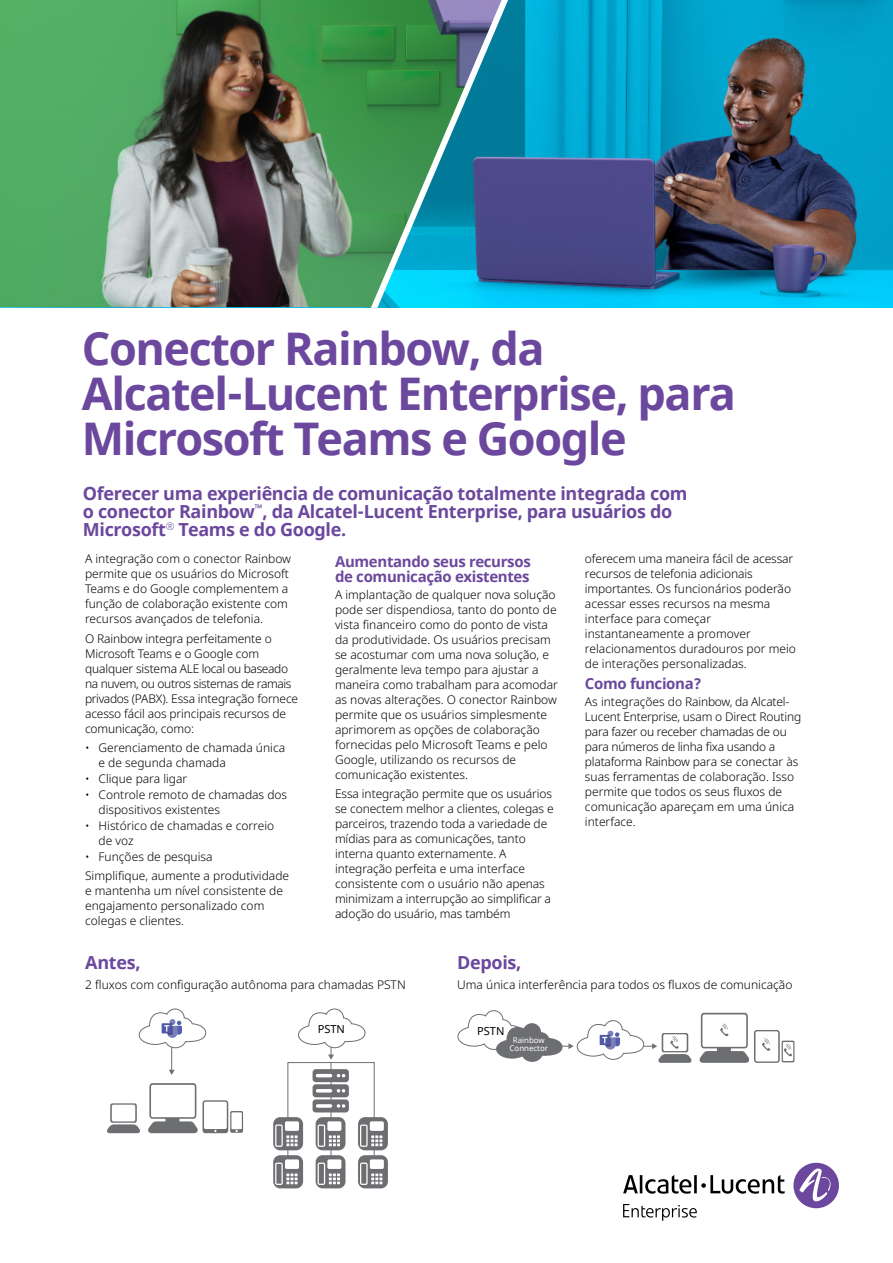
<style>
.page{position:relative;width:893px;height:1263px;background:#fff}
.page>*{position:absolute;margin:0;border:0;box-sizing:border-box;transform-origin:0 0}
.t1{font:700 45px/45px "Noto Sans";letter-spacing:-.03em;color:#6b489d}
.t2{font:700 18px/18px "Noto Sans";letter-spacing:-.02em;color:#6b489d}
.t3{font:700 15px/15px "Noto Sans";letter-spacing:-.02em;color:#6b489d}
.t4{font:300 12px/15px "Noto Sans";color:#000}
.t5{font:10.95px "Noto Sans";color:#000}
.t6{font:7.8px/7.8px "Noto Sans";color:#fff;text-align:center}
</style>
<div class="page">
<div style="left:793px;top:1163px;width:46px;height:45px;background:#6b489d;border-radius:50%"></div>
<svg style="left:799px;top:1168px;width:34px;height:34px"></svg>
<svg style="left:623px;top:1175px;width:162px;height:19px"></svg>
<svg style="left:623px;top:1204px;width:74px;height:17px"></svg>
<img style="left:527px;top:0;width:366px;height:307px">
<img style="left:0;top:0;width:361px;height:307px">
<svg style="left:361px;top:0;width:166px;height:308px;background:#318c87"></svg>
<svg style="left:148px;top:1083px;width:50px;height:50px"></svg>
<svg style="left:202px;top:1100px;width:26px;height:33px"></svg>
<svg style="left:230px;top:1111px;width:13px;height:22px"></svg>
<div style="left:231px;top:1112px;width:11px;height:17px;background:#fff"></div>
<div style="left:151px;top:1085px;width:44px;height:32px;background:#fff;border-radius:2px"></div>
<svg style="left:107px;top:1124px;width:33px;height:9px"></svg>
<svg style="left:110px;top:1103px;width:27px;height:20px"></svg>
<div style="left:112px;top:1105px;width:23px;height:16px;background:#fff;border-radius:2px"></div>
<div style="left:204px;top:1102px;width:23px;height:27px;background:#fff;border-radius:2px"></div>
<hr style="left:331px;top:1062px;width:1px;height:95px;background:#6d6e71">
<svg style="left:298px;top:1008px;width:68px;height:52px"></svg>
<svg style="left:138px;top:1008px;width:68px;height:67px"></svg>
<div style="left:287px;top:1062px;width:88px;height:95px;border:1px solid #6d6e71"></div>
<div style="left:273px;top:1155px;width:30px;height:33px;background:#6d6e71;border-radius:7px"></div>
<svg style="left:275px;top:1162px;width:23px;height:23px"></svg>
<div style="left:285px;top:1159px;width:14px;height:10px;background:#fff;border-radius:2px"></div>
<div style="left:316px;top:1155px;width:29px;height:33px;background:#6d6e71;border-radius:7px"></div>
<svg style="left:318px;top:1162px;width:22px;height:23px"></svg>
<div style="left:327px;top:1159px;width:14px;height:10px;background:#fff;border-radius:2px"></div>
<div style="left:358px;top:1155px;width:30px;height:33px;background:#6d6e71;border-radius:7px"></div>
<svg style="left:360px;top:1162px;width:22px;height:23px"></svg>
<div style="left:370px;top:1159px;width:14px;height:10px;background:#fff;border-radius:2px"></div>
<div style="left:273px;top:1117px;width:30px;height:33px;background:#6d6e71;border-radius:7px"></div>
<svg style="left:275px;top:1124px;width:23px;height:23px"></svg>
<div style="left:285px;top:1121px;width:14px;height:10px;background:#fff;border-radius:2px"></div>
<div style="left:316px;top:1117px;width:29px;height:33px;background:#6d6e71;border-radius:7px"></div>
<svg style="left:318px;top:1124px;width:22px;height:23px"></svg>
<div style="left:327px;top:1121px;width:14px;height:10px;background:#fff;border-radius:2px"></div>
<div style="left:358px;top:1117px;width:30px;height:33px;background:#6d6e71;border-radius:7px"></div>
<svg style="left:360px;top:1124px;width:22px;height:23px"></svg>
<div style="left:370px;top:1121px;width:14px;height:10px;background:#fff;border-radius:2px"></div>
<div style="left:313px;top:1069px;width:36px;height:13px;background:#6d6e71;border-radius:3px"></div>
<svg style="left:337px;top:1074px;width:8px;height:3px"></svg>
<hr style="left:316px;top:1074px;width:16px;height:3px;background:#fff;border-radius:2px">
<div style="left:313px;top:1084px;width:36px;height:13px;background:#6d6e71;border-radius:3px"></div>
<svg style="left:337px;top:1089px;width:8px;height:3px"></svg>
<hr style="left:316px;top:1089px;width:16px;height:3px;background:#fff;border-radius:2px">
<div style="left:313px;top:1099px;width:36px;height:13px;background:#6d6e71;border-radius:3px"></div>
<svg style="left:337px;top:1104px;width:8px;height:4px"></svg>
<svg style="left:316px;top:1104px;width:16px;height:4px"></svg>
<svg style="left:754px;top:1030px;width:26px;height:33px"></svg>
<svg style="left:782px;top:1041px;width:12px;height:21px"></svg>
<div style="left:783px;top:1042px;width:10px;height:19px;background:#fff"></div>
<div style="left:755px;top:1031px;width:23px;height:30px;background:#fff;border-radius:2px"></div>
<svg style="left:457px;top:1010px;width:235px;height:53px"></svg>
<svg style="left:699px;top:1013px;width:50px;height:50px"></svg>
<svg style="left:762px;top:1038px;width:8px;height:13px"></svg>
<svg style="left:784px;top:1044px;width:8px;height:13px"></svg>
<h1 class="t1" style="left:82px;top:328px;width:656px">Conector Rainbow, da<br>Alcatel-Lucent Enterprise, para<br>Microsoft Teams e Google</h1>
<h2 class="t2" style="left:83px;top:484px;width:606px">Oferecer uma experiência de comunicação totalmente integrada com o conector Rainbow<sup>™</sup>, da Alcatel-Lucent Enterprise, para usuários do<br>Microsoft<sup>®</sup> Teams e do Google.</h2>
<p class="t4" style="left:85px;top:552px;width:208px">A integração com o conector Rainbow permite que os usuários do Microsoft Teams e do Google complementem a função de colaboração existente com recursos avançados de telefonia.</p>
<p class="t4" style="left:85px;top:631px;width:215px">O Rainbow integra perfeitamente o Microsoft Teams e o Google com qualquer sistema ALE local ou baseado na nuvem, ou outros sistemas de ramais privados (PABX). Essa integração fornece acesso fácil aos principais recursos de comunicação, como:</p>
<p class="t4" style="left:99px;top:740px;width:188px;text-indent:-14px">• Gerenciamento de chamada única e de segunda chamada</p>
<p class="t4" style="left:85px;top:771px;width:104px">• Clique para ligar</p>
<p class="t4" style="left:99px;top:787px;width:190px;text-indent:-14px">• Controle remoto de chamadas dos dispositivos existentes</p>
<p class="t4" style="left:99px;top:818px;width:177px;text-indent:-14px">• Histórico de chamadas e correio de voz</p>
<p class="t4" style="left:85px;top:847px;width:206px;line-height:19.2px">• Funções de pesquisa<br>Simplifique, aumente a produtividade</p>
<p class="t4" style="left:85px;top:884px;width:199px">e mantenha um nível consistente de engajamento personalizado com colegas e clientes.</p>
<p class="t3" style="left:335px;top:554px;width:197px">Aumentando seus recursos de comunicação existentes</p>
<p class="t4" style="left:335px;top:587px;width:224px">A implantação de qualquer nova solução pode ser dispendiosa, tanto do ponto de vista financeiro como do ponto de vista da produtividade. Os usuários precisam se acostumar com uma nova solução, e geralmente leva tempo para ajustar a maneira como trabalham para acomodar as novas alterações. O conector Rainbow permite que os usuários simplesmente aprimorem as opções de colaboração fornecidas pelo Microsoft Teams e pelo Google, utilizando os recursos de comunicação existentes.</p>
<p class="t4" style="left:335px;top:786px;width:220px">Essa integração permite que os usuários se conectem melhor a clientes, colegas e parceiros, trazendo toda a variedade de mídias para as comunicações, tanto interna quanto externamente. A integração perfeita e uma interface consistente com o usuário não apenas minimizam a interrupção ao simplificar a adoção do usuário, mas também</p>
<p class="t4" style="left:585px;top:552px;width:213px">oferecem uma maneira fácil de acessar recursos de telefonia adicionais importantes. Os funcionários poderão acessar esses recursos na mesma interface para começar instantaneamente a promover relacionamentos duradouros por meio de interações personalizadas.</p>
<p class="t3" style="left:585px;top:676px;width:118px">Como funciona?</p>
<p class="t4" style="left:585px;top:694px;width:218px">As integrações do Rainbow, da Alcatel-Lucent Enterprise, usam o Direct Routing para fazer ou receber chamadas de ou para números de linha fixa usando a plataforma Rainbow para se conectar às suas ferramentas de colaboração. Isso permite que todos os seus fluxos de comunicação apareçam em uma única interface.</p>
<h2 class="t2" style="left:85px;top:954px;width:57px">Antes,</h2>
<p class="t4" style="left:85px;top:977px;width:322px">2 fluxos com configuração autônoma para chamadas PSTN</p>
<h2 class="t2" style="left:457px;top:954px;width:66px">Depois,</h2>
<p class="t4" style="left:457px;top:977px;width:337px">Uma única interferência para todos os fluxos de comunicação</p>
<p class="t5" style="left:318px;top:1022px;width:29px">PSTN</p>
<p class="t5" style="left:477px;top:1024px;width:29px">PSTN</p>
<p class="t6" style="left:510px;top:1037px;width:40px">Rainbow<br>Connector</p>
</div>
